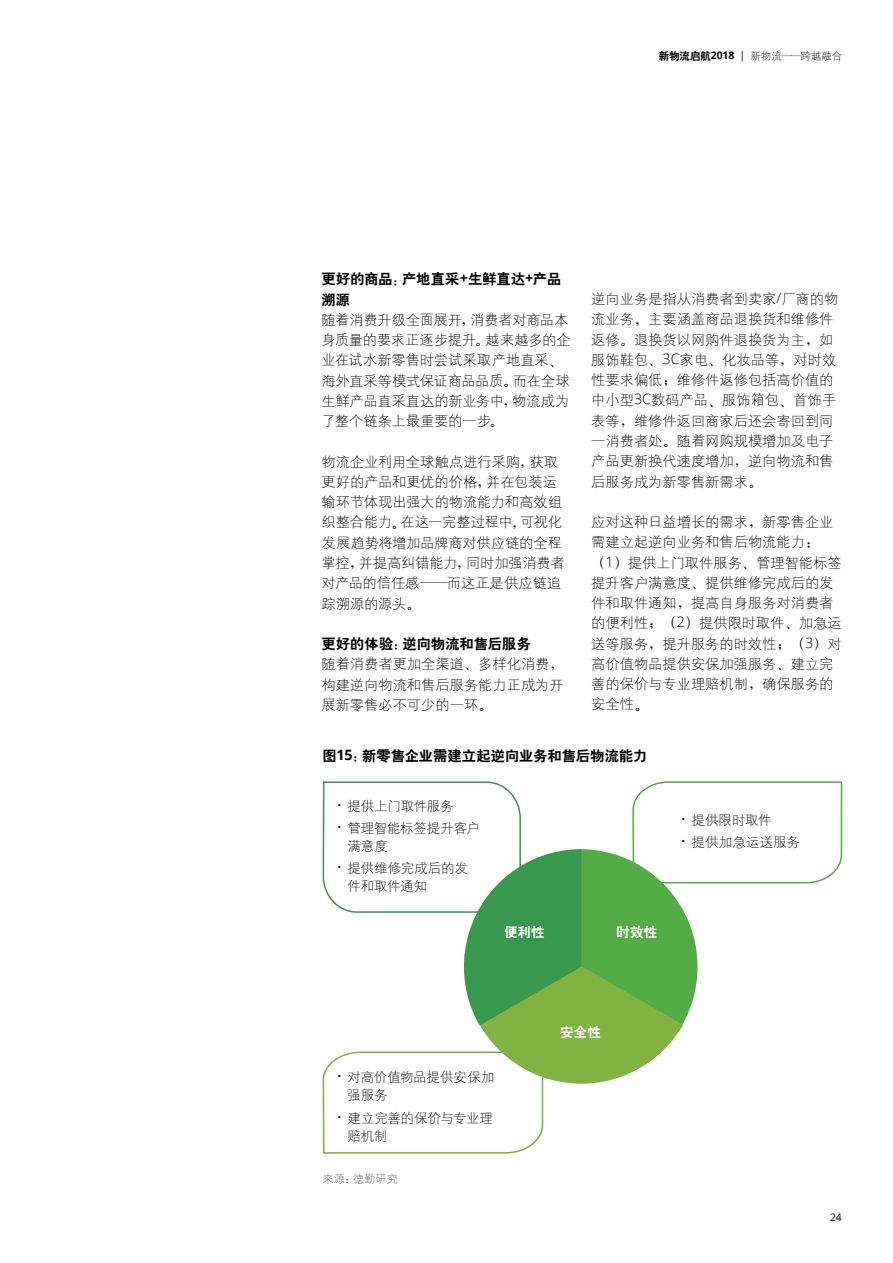
<style>
.page{position:relative;width:893px;height:1263px;background:#fff}
.page>*{position:absolute;margin:0;border:0;box-sizing:border-box;transform-origin:0 0}
.t1{font:14.25px/20.2px "H Yg 1 gj";color:#000}
.t2{font:14.25px/20.2px "H Yb 2 gj";color:#000}
.t3{font:13.5px/18px "H Yg 1 gj";letter-spacing:-.015em;color:#000}
.t4{font:13.5px "H Yb 2 gj";letter-spacing:.01em;color:#fff}
.t5{font:13.5px "H Yg 1 gj";letter-spacing:.01em;color:#000}
.t6{font:11.25px "H Yg 1 gj";letter-spacing:.01em;color:#5f6369}
.t7{font:10.5px "H Yg 1 gj";letter-spacing:-.01em;color:#000}
.t8{font:10.5px "Open Sans";color:#000}
.s1{font-family:"H Yb 2 gj"}
.s2{font-family:"Open Sans";font-weight:700}
.s3{font-family:"Open Sans"}
.s4{font-family:"H Ya 6 gj"}
.s5{font-family:"Open Sans";font-weight:300}
</style>
<div class="page">
<svg style="left:322px;top:781px;width:521px;height:373px"></svg>
<p class="t7" style="left:659px;top:51px;width:185px"><span class="s1">新物流启航</span><span class="s2">2018</span> <span class="s3">|</span> 新物流<span class="s4">——</span>跨越融合</p>
<p class="t2" style="left:321px;top:269px;width:241px">更好的商品<span class="s4">：</span>产地直采<span class="s2">+</span>生鲜直达<span class="s2">+</span>产品溯源</p>
<p class="t1" style="left:321px;top:310px;width:251px">随着消费升级全面展开<span class="s4">，</span>消费者对商品本身质量的要求正逐步提升<span class="s4">。</span>越来越多的企业在试水新零售时尝试采取产地直采<span class="s4">、</span>海外直采等模式保证商品品质<span class="s4">。</span>而在全球生鲜产品直采直达的新业务中<span class="s4">，</span>物流成为了整个链条上最重要的一步<span class="s4">。</span></p>
<p class="t1" style="left:321px;top:451px;width:245px">物流企业利用全球触点进行采购<span class="s4">，</span>获取更好的产品和更优的价格<span class="s4">，</span>并在包装运输环节体现出强大的物流能力和高效组织整合能力<span class="s4">。</span>在这一完整过程中<span class="s4">，</span>可视化发展趋势将增加品牌商对供应链的全程掌控<span class="s4">，</span>并提高纠错能力<span class="s4">，</span>同时加强消费者对产品的信任感<span class="s4">——</span>而这正是供应链追踪溯源的源头<span class="s4">。</span></p>
<p class="t2" style="left:321px;top:634px;width:211px">更好的体验<span class="s4">：</span>逆向物流和售后服务</p>
<p class="t1" style="left:321px;top:654px;width:244px;text-align:justify">随着消费者更加全渠道<span class="s4">、</span>多样化消费<span class="s4">，</span>构建逆向物流和售后服务能力正成为开展新零售必不可少的一环<span class="s4">。</span></p>
<p class="t1" style="left:591px;top:289px;width:249px">逆向业务是指从消费者到卖家<span class="s5">/</span>厂商的物流业务<span class="s4">，</span>主要涵盖商品退换货和维修件返修<span class="s4">。</span>退换货以网购件退换货为主<span class="s4">，</span>如服饰鞋包<span class="s4">、</span><span class="s5">3C</span>家电<span class="s4">、</span>化妆品等<span class="s4">，</span>对时效性要求偏低<span class="s4">；</span>维修件返修包括高价值的中小型<span class="s5">3C</span>数码产品<span class="s4">、</span>服饰箱包<span class="s4">、</span>首饰手表等<span class="s4">，</span>维修件返回商家后还会寄回到同一消费者处<span class="s4">。</span>随着网购规模增加及电子产品更新换代速度增加<span class="s4">，</span>逆向物流和售后服务成为新零售新需求<span class="s4">。</span></p>
<p class="t1" style="left:591px;top:512px;width:252px">应对这种日益增长的需求<span class="s4">，</span>新零售企业需建立起逆向业务和售后物流能力<span class="s4">：（</span><span class="s5">1</span><span class="s4">）</span>提供上门取件服务<span class="s4">、</span>管理智能标签提升客户满意度<span class="s4">、</span>提供维修完成后的发件和取件通知<span class="s4">，</span>提高自身服务对消费者的便利性<span class="s4">；（</span><span class="s5">2</span><span class="s4">）</span>提供限时取件<span class="s4">、</span>加急运送等服务<span class="s4">，</span>提升服务的时效性<span class="s4">；（</span><span class="s5">3</span><span class="s4">）</span>对高价值物品提供安保加强服务<span class="s4">、</span>建立完善的保价与专业理赔机制<span class="s4">，</span>确保服务的安全性<span class="s4">。</span></p>
<p class="t2" style="left:323px;top:745px;width:326px">图<span class="s2">15</span><span class="s4">：</span>新零售企业需建立起逆向业务和售后物流能力</p>
<p class="t3" style="left:337px;top:797px;width:118px"><span class="s5">•</span> 提供上门取件服务</p>
<p class="t3" style="left:347px;top:819px;width:134px;text-indent:-11px"><span class="s5">•</span> 管理智能标签提升客户满意度</p>
<p class="t3" style="left:347px;top:859px;width:122px;text-indent:-11px"><span class="s5">•</span> 提供维修完成后的发件和取件通知</p>
<p class="t3" style="left:681px;top:811px;width:92px"><span class="s5">•</span> 提供限时取件</p>
<p class="t5" style="left:681px;top:836px;width:121px"><span class="s5">•</span> 提供加急运送服务</p>
<p class="t4" style="left:504px;top:925px;width:42px">便利性</p>
<p class="t4" style="left:616px;top:925px;width:42px">时效性</p>
<p class="t3" style="left:347px;top:1068px;width:149px;text-indent:-11px"><span class="s5">•</span> 对高价值物品提供安保加强服务</p>
<p class="t3" style="left:347px;top:1109px;width:147px;text-indent:-11px"><span class="s5">•</span> 建立完善的保价与专业理赔机制</p>
<p class="t6" style="left:323px;top:1173px;width:77px">来源<span class="s4">：</span>德勤研究</p>
<p class="t4" style="left:560px;top:1025px;width:42px">安全性</p>
<p class="t8" style="left:830px;top:1210px;width:13px">24</p>
</div>
